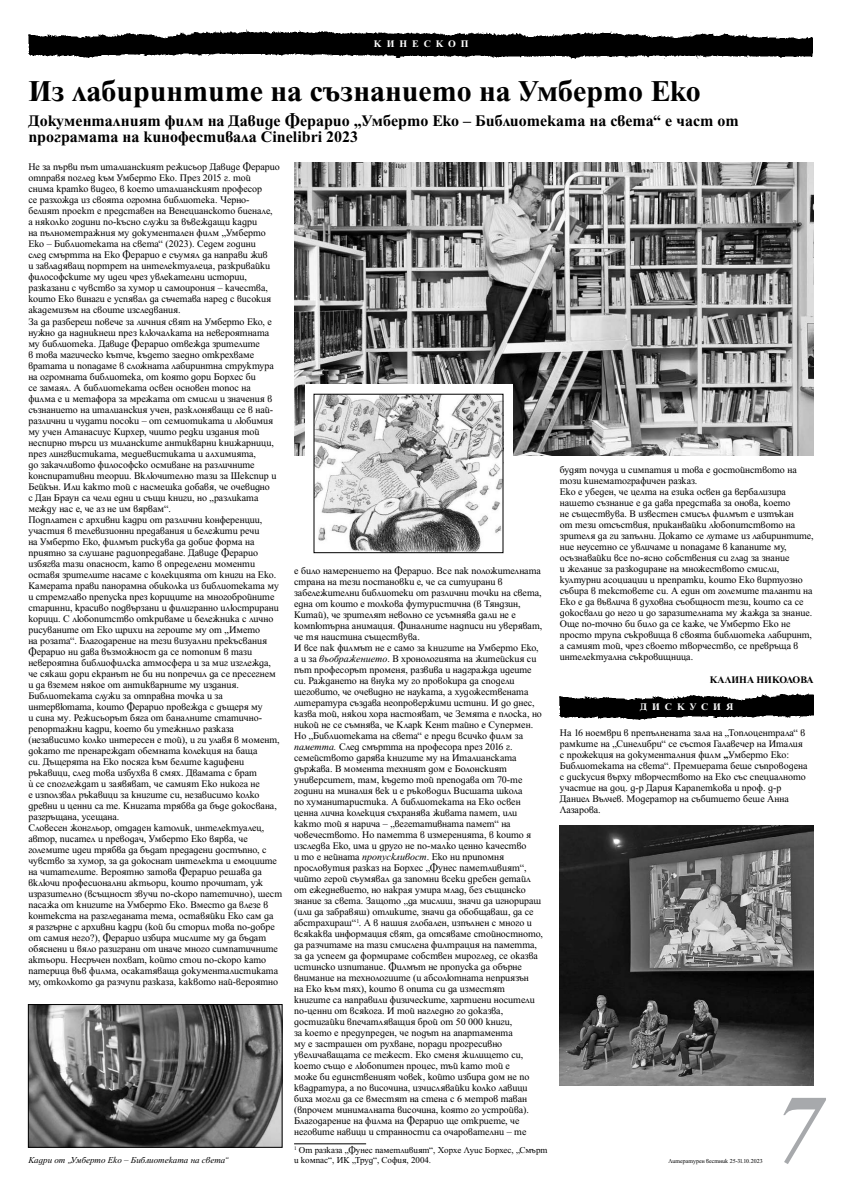
<style>
.page{position:relative;width:842px;height:1191px;background:#fff}
.page>*{position:absolute;margin:0;border:0;box-sizing:border-box;transform-origin:0 0}
.t1{font:italic 700 98px "Tempora Bg";color:#a7a9ac}
.t2{font:700 30px "Tempora Bg";color:#000}
.t3{font:700 16px/16px "Tempora Bg";color:#000}
.t4{font:10px/11px "Tempora Bg";color:#000}
.t5{font:700 10px "Tempora Bg";letter-spacing:.5em;color:#fff}
.t6{font:700 10px "Tempora Bg";color:#000}
.t7{font:9px/9.4px "Tempora Bg";color:#000}
.t8{font:italic 9px "Tempora Bg";color:#000}
.t9{font:6px "Tempora Bg";color:#000}
.s1{font-style:italic}
.s2{font-weight:700}
</style>
<div class="page">
<img style="left:28px;top:29px;width:785px;height:29px">
<img style="left:560px;top:693px;width:254px;height:27px">
<hr style="left:294px;top:1143px;width:72px;height:1px;background:#000">
<img style="left:560px;top:825px;width:254px;height:260px">
<img style="left:294px;top:163px;width:520px;height:292px">
<img style="left:30px;top:1006px;width:250px;height:139px">
<div style="left:28px;top:1004px;width:254px;height:143px;border:1px solid #000"></div>
<div style="left:305px;top:384px;width:207px;height:159px;background:#fff"></div>
<img style="left:316px;top:396px;width:185px;height:155px">
<div style="left:314px;top:394px;width:189px;height:159px;border:1px solid #000"></div>
<p class="t5" style="left:374px;top:38px;width:61px">Кин еск</p>
<p class="t5" style="left:448px;top:38px;width:22px">о п</p>
<h2 class="t2" style="left:28px;top:73px;width:674px">Из лабиринтите на съзнанието на Умберто Еко</h2>
<h3 class="t3" style="left:28px;top:112px;width:712px">Документалният филм на Давиде Ферарио „Умберто Еко – Библиотеката на света“ е част от програмата на кинофестивала Cinelibri 2023</h3>
<p class="t4" style="left:28px;top:161px;width:255px">Не за първи път италианският режисьор Давиде Ферарио отправя поглед към Умберто Еко. През 2015 г. той<br>снима кратко видео, в което италианският професор<br>се разхожда из своята огромна библиотека. Черно&shy;белият проект е представен на Венецианското биенале,<br>а няколко години по-късно служи за въвеждащи кадри<br>на пълнометражния му документален филм „Умберто Еко – Библиотеката на света“ (2023). Седем години<br>след смъртта на Еко Ферарио е съумял да направи жив<br>и завладяващ портрет на интелектуалеца, разкривайки философските му идеи чрез увлекателни истории, разказани с чувство за хумор и самоирония – качества, които Еко винаги е успявал да съчетава наред с високия академизъм на своите изследвания.<br>За да разбереш повече за личния свят на Умберто Еко, е нужно да надникнеш през ключалката на невероятната му библиотека. Давиде Ферарио отвежда зрителите<br>в това магическо кътче, където заедно открехваме вратата и попадаме в сложната лабиринтна структура на огромната библиотека, от която дори Борхес би<br>се замаял. А библиотеката освен основен топос на<br>филма е и метафора за мрежата от смисли и значения в съзнанието на италианския учен, разклоняващи се в най&shy;различни и чудати посоки – от семиотиката и любимия му учен Атанасиус Кирхер, чиито редки издания той неспирно търси из миланските антикварни книжарници, през лингвистиката, медиевистиката и алхимията,<br>до закачливото философско осмиване на различните конспиративни теории. Включително тази за Шекспир и Бейкън. Или както той с насмешка добавя, че очевидно<br>с Дан Браун са чели едни и същи книги, но „разликата между нас е, че аз не им вярвам“.<br>Подплатен с архивни кадри от различни конференции, участия в телевизионни предавания и бележити речи<br>на Умберто Еко, филмът рискува да добие форма на приятно за слушане радиопредаване. Давиде Ферарио избягва тази опасност, като в определени моменти оставя зрителите насаме с колекцията от книги на Еко.<br>Камерата прави панорамна обиколка из библиотеката му и стремглаво препуска през кориците на многобройните старинни, красиво подвързани и филигранно илюстрирани корици. С любопитство откриваме и бележника с лично рисуваните от Еко щрихи на героите му от „Името<br>на розата“. Благодарение на тези визуални прекъсвания Ферарио ни дава възможност да се потопим в тази невероятна библиофилска атмосфера и за миг изглежда, че сякаш дори екранът не би ни попречил да се пресегнем и да вземем някое от антикварните му издания.<br>Библиотеката служи за отправна точка и за интервютата, които Ферарио провежда с дъщеря му<br>и сина му. Режисьорът бяга от баналните статично&shy;репортажни кадри, което би утежнило разказа (независимо колко интересен е той), и ги улавя в момент, докато те пренареждат обемната колекция на баща<br>си. Дъщерята на Еко посяга към белите кадифени ръкавици, след това избухва в смях. Двамата с брат<br>є се споглеждат и заявяват, че самият Еко никога не<br>е използвал ръкавици за книгите си, независимо колко древни и ценни са те. Книгата трябва да бъде докосвана, разгръщана, усещана.<br>Словесен жонгльор, отдаден католик, интелектуалец, автор, писател и преводач, Умберто Еко вярва, че големите идеи трябва да бъдат предадени достъпно, с чувство за хумор, за да докоснат интелекта и емоциите на читателите. Вероятно затова Ферарио решава да включи професионални актьори, които прочитат, уж изразително (всъщност звучи по-скоро патетично), шест пасажа от книгите на Умберто Еко. Вместо да влезе в контекста на разгледаната тема, оставяйки Еко сам да<br>я разгърне с архивни кадри (кой би сторил това по-добре от самия него?), Ферарио избира мислите му да бъдат обяснени и вяло разиграни от иначе много симпатичните актьори. Несръчен похват, който стои по-скоро като патерица във филма, осакатяваща документалистиката му, отколкото да разчупи разказа, каквото най-вероятно</p>
<p class="t8" style="left:28px;top:1154px;width:201px">Кадри от „Умберто Еко – Библиотеката на света“</p>
<p class="t4" style="left:294px;top:565px;width:250px">е било намерението на Ферарио. Все пак положителната страна на тези постановки е, че са ситуирани в забележителни библиотеки от различни точки на света, една от които е толкова футуристична (в Тяндзин, Китай), че зрителят неволно се усъмнява дали не е компютърна анимация. Финалните надписи ни уверяват, че тя наистина съществува.<br>И все пак филмът не е само за книгите на Умберто Еко, а и за <span class="s1">въображението</span>. В хронологията на житейския си път професорът променя, развива и надгражда идеите си. Раждането на внука му го провокира да сподели шеговито, че очевидно не науката, а художествената литература създава неопровержими истини. И до днес, казва той, някои хора настояват, че Земята е плоска, но никой не се съмнява, че Кларк Кент тайно е Супермен.<br>Но „Библиотеката на света“ е преди всичко филм за <span class="s1">паметта.</span> След смъртта на професора през 2016 г. семейството дарява книгите му на Италианската държава. В момента техният дом е Болонският университет, там, където той преподава от 70-те години на миналия век и е ръководил Висшата школа<br>по хуманитаристика. А библиотеката на Еко освен ценна лична колекция съхранява живата памет, или както той я нарича – „вегетативната памет“ на човечеството. Но паметта в измеренията, в които я изследва Еко, има и друго не по-малко ценно качество<br>и то е нейната <span class="s1">пропускливост</span>. Еко ни припомня прословутия разказ на Борхес „Фунес паметливият“, чийто герой съумявал да запомни всеки дребен детайл от ежедневието, но накрая умира млад, без същинско знание за света. Защото „да мислиш, значи да игнорираш (или да забравяш) отликите, значи да обобщаваш, да се абстрахираш“<sup>1</sup>. А в нашия глобален, изпълнен с много и всякаква информация свят, да отсяваме стойностното, да разчитаме на тази смислена филтрация на паметта, за да успеем да формираме собствен мироглед, се оказва истинско изпитание. Филмът не пропуска да обърне внимание на технологиите (и абсолютната неприязън<br>на Еко към тях), които в опита си да изместят книгите са направили физическите, хартиени носители по-ценни от всякога. И той нагледно го доказва, достигайки впечатляващия брой от 50 000 книги,<br>за което е предупреден, че подът на апартамента<br>му е застрашен от рухване, поради прогресивно увеличаващата се тежест. Еко сменя жилището си, което също е любопитен процес, тъй като той е<br>може би единственият човек, който избира дом не по квадратура, а по височина, изчислявайки колко лавици биха могли да се вместят на стена с 6 метров таван (впрочем минималната височина, която го устройва).<br>Благодарение на филма на Ферарио ще откриете, че неговите навици и странности са очарователни – те</p>
<p class="t7" style="left:294px;top:1145px;width:255px"><sup>1</sup> От разказа „Фунес паметливият“, Хорхе Луис Борхес, „Смърт и компас“, ИК „Труд“, София, 2004.</p>
<p class="t4" style="left:560px;top:464px;width:255px">будят почуда и симпатия и това е достойнството на този кинематографичен разказ.<br>Еко е убеден, че целта на езика освен да вербализира нашето съзнание е да дава представа за онова, което<br>не съществува. В известен смисъл филмът е изтъкан<br>от тези отсъствия, приканвайки любопитството на зрителя да ги запълни. Докато се лутаме из лабиринтите, ние неусетно се увличаме и попадаме в капаните му, осъзнавайки все по-ясно собствения си глад за знание<br>и желание за разкодиране на множеството смисли, културни асоциации и препратки, които Еко виртуозно събира в текстовете си. А един от големите таланти на Еко е да въвлича в духовна съобщност тези, които са се докосвали до него и до заразителната му жажда за знание.<br>Още по-точно би било да се каже, че Умберто Еко не просто трупа съкровища в своята библиотека лабиринт, а самият той, чрез своето творчество, се превръща в интелектуална съкровищница.</p>
<p class="t6" style="left:710px;top:673px;width:16px">КАЛИ</p>
<p class="t6" style="left:739px;top:673px;width:48px">НА НИКОЛО</p>
<p class="t6" style="left:800px;top:673px;width:15px">ВА</p>
<p class="t5" style="left:640px;top:701px;width:37px">дискус</p>
<p class="t5" style="left:713px;top:701px;width:21px">и я</p>
<p class="t4" style="left:560px;top:727px;width:249px">На 16 ноември в препълнената зала на „Топлоцентрала“ в рамките на „Синелибри“ се състоя Галавечер на Италия с прожекция на документалния филм <span class="s2">„</span>Умберто Еко:<br>Библиотеката на света“. Премиерата беше съпроводена с дискусия върху творчеството на Еко със специалното участие на доц. д-р Дария Карапеткова и проф. д-р Даниел Вълчев. Модератор на събитието беше Анна Лазарова.</p>
<p class="t9" style="left:669px;top:1157px;width:96px">Литературен вестник 25-31.10.2023</p>
<h1 class="t1" style="left:772px;top:1073px;width:50px">7</h1>
</div>
